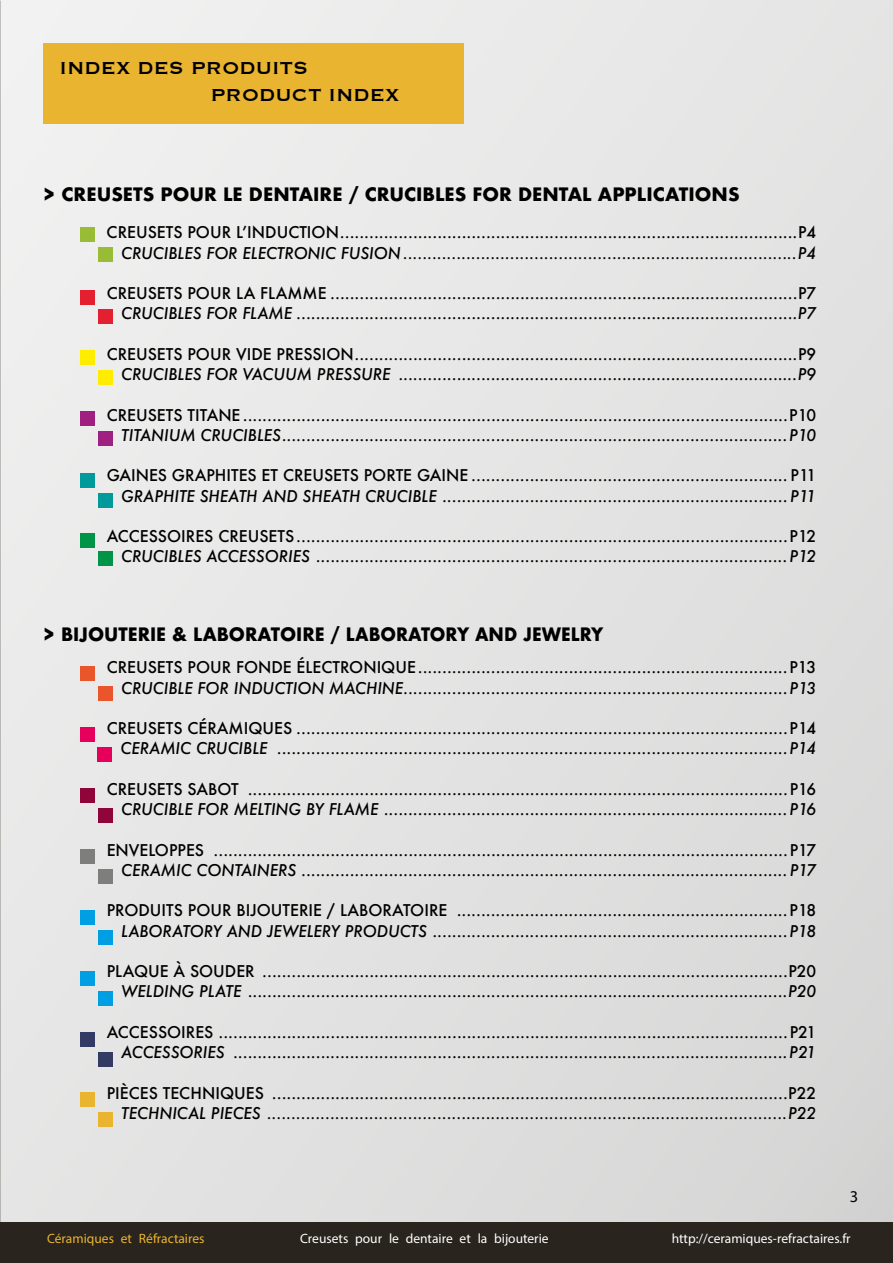
<style>
.page{position:relative;width:893px;height:1263px;background:#e4e4e4}
.page>*{position:absolute;margin:0;border:0;box-sizing:border-box;transform-origin:0 0}
.t1{font:22.5px/27px "Copperplate";color:#000}
.t2{font:700 18px "Futura";color:#000}
.t3{font:16.5px "Myriad Pro";color:#000}
.t4{font:500 15.75px/20.2px "Futura";color:#000;text-align:right}
.t5{font:italic 500 15.75px "Futura";color:#000}
.t6{font:13.5px "Myriad Pro";color:#fff}
.t7{font:13.5px "Myriad Pro";color:#e9b430}
.s1{font-style:italic}
</style>
<div class="page">
<div style="left:0;top:1222px;width:893px;height:41px;background:#29241e"></div>
<div style="left:43px;top:43px;width:420px;height:80px;background:#e9b430"></div>
<div style="left:81px;top:227px;width:14px;height:15px;background:#99bc37"></div>
<div style="left:81px;top:411px;width:14px;height:15px;background:#a02081"></div>
<div style="left:81px;top:473px;width:14px;height:14px;background:#009a9a"></div>
<div style="left:81px;top:533px;width:14px;height:15px;background:#009448"></div>
<div style="left:81px;top:666px;width:14px;height:14px;background:#e9562b"></div>
<div style="left:81px;top:351px;width:14px;height:14px;background:#ffed00"></div>
<div style="left:81px;top:788px;width:14px;height:14px;background:#900539"></div>
<div style="left:81px;top:849px;width:14px;height:14px;background:#7e7e7d"></div>
<div style="left:81px;top:910px;width:14px;height:14px;background:#009fe3"></div>
<div style="left:81px;top:972px;width:14px;height:14px;background:#009fe3"></div>
<div style="left:81px;top:1033px;width:14px;height:14px;background:#333a63"></div>
<div style="left:81px;top:1092px;width:14px;height:15px;background:#e9b430"></div>
<div style="left:98px;top:247px;width:15px;height:14px;background:#99bc37"></div>
<div style="left:98px;top:431px;width:15px;height:14px;background:#a02081"></div>
<div style="left:98px;top:493px;width:15px;height:14px;background:#009a9a"></div>
<div style="left:98px;top:551px;width:15px;height:14px;background:#009448"></div>
<div style="left:98px;top:686px;width:15px;height:14px;background:#e9562b"></div>
<div style="left:98px;top:371px;width:15px;height:14px;background:#ffed00"></div>
<div style="left:98px;top:808px;width:15px;height:14px;background:#900539"></div>
<div style="left:98px;top:869px;width:15px;height:14px;background:#7e7e7d"></div>
<div style="left:98px;top:930px;width:15px;height:14px;background:#009fe3"></div>
<div style="left:98px;top:992px;width:15px;height:14px;background:#009fe3"></div>
<div style="left:98px;top:1052px;width:15px;height:15px;background:#333a63"></div>
<div style="left:98px;top:1112px;width:15px;height:14px;background:#e9b430"></div>
<div style="left:81px;top:290px;width:14px;height:14px;background:#e41f2f"></div>
<div style="left:98px;top:310px;width:15px;height:14px;background:#e41f2f"></div>
<div style="left:80px;top:727px;width:14px;height:14px;background:#e6005b"></div>
<div style="left:98px;top:747px;width:14px;height:14px;background:#e6005b"></div>
<h1 class="t1" style="left:211px;top:53px;width:191px;text-indent:-151px">INDEX DES PRODUITS<br>PRODUCT INDEX</h1>
<p class="t2" style="left:43px;top:181px;width:698px">&gt; CREUSETS POUR LE DENTAIRE / CRUCIBLES FOR DENTAL APPLICATIONS</p>
<p class="t4" style="left:107px;top:222px;width:711px">CREUSETS POUR L’INDUCTION..............................................................................................P4</p>
<p class="t5" style="left:121px;top:242px;width:697px">CRUCIBLES FOR ELECTRONIC FUSION .................................................................................P4</p>
<p class="t4" style="left:107px;top:283px;width:711px">CREUSETS POUR LA FLAMME ................................................................................................P7<br><span class="s1">CRUCIBLES FOR FLAME</span> .......................................................................................................<span class="s1">P7</span></p>
<p class="t4" style="left:107px;top:344px;width:711px">CREUSETS POUR VIDE PRESSION...........................................................................................P9<br><span class="s1">CRUCIBLES FOR VACUUM PRESSURE</span> ..................................................................................<span class="s1">P9</span></p>
<p class="t4" style="left:107px;top:404px;width:711px">CREUSETS TITANE ................................................................................................................P10<br><span class="s1">TITANIUM CRUCIBLES</span>........................................................................................................<span class="s1">P10</span></p>
<p class="t4" style="left:107px;top:465px;width:711px">GAINES GRAPHITES ET CREUSETS PORTE GAINE ................................................................. P11<br><span class="s1">GRAPHITE SHEATH AND SHEATH CRUCIBLE</span> ....................................................................... <span class="s1">P11</span></p>
<p class="t4" style="left:107px;top:526px;width:711px">ACCESSOIRES CREUSETS.....................................................................................................P12<br><span class="s1">CRUCIBLES ACCESSORIES</span> ................................................................................................. <span class="s1">P12</span></p>
<p class="t2" style="left:43px;top:621px;width:562px">&gt; BIJOUTERIE &amp; LABORATOIRE / LABORATORY AND JEWELRY</p>
<p class="t4" style="left:107px;top:657px;width:711px">CREUSETS POUR FONDE ÉLECTRONIQUE............................................................................P13<br><span class="s1">CRUCIBLE FOR INDUCTION MACHINE</span>...............................................................................<span class="s1">P13</span></p>
<p class="t4" style="left:107px;top:718px;width:711px">CREUSETS CÉRAMIQUES .....................................................................................................P14<br><span class="s1">CERAMIC CRUCIBLE</span> .........................................................................................................<span class="s1">P14</span></p>
<p class="t4" style="left:107px;top:779px;width:711px">CREUSETS SABOT ...............................................................................................................P16<br><span class="s1">CRUCIBLE FOR MELTING BY FLAME</span> ................................................................................... <span class="s1">P16</span></p>
<p class="t4" style="left:107px;top:839px;width:711px">ENVELOPPES ......................................................................................................................P17<br><span class="s1">CERAMIC CONTAINERS</span> .................................................................................................... <span class="s1">P17</span></p>
<p class="t4" style="left:107px;top:900px;width:711px">PRODUITS POUR BIJOUTERIE / LABORATOIRE ....................................................................P18<br><span class="s1">LABORATORY AND JEWELERY PRODUCTS</span> .........................................................................<span class="s1">P18</span></p>
<p class="t4" style="left:107px;top:961px;width:711px">PLAQUE À SOUDER ............................................................................................................P20<br><span class="s1">WELDING PLATE</span> ...............................................................................................................<span class="s1">P20</span></p>
<p class="t4" style="left:107px;top:1022px;width:711px">ACCESSOIRES .....................................................................................................................P21<br><span class="s1">ACCESSORIES</span> ..................................................................................................................<span class="s1">P21</span></p>
<p class="t4" style="left:107px;top:1082px;width:711px">PIÈCES TECHNIQUES ..........................................................................................................P22</p>
<p class="t5" style="left:121px;top:1102px;width:697px">TECHNICAL PIECES ...........................................................................................................P22</p>
<p class="t3" style="left:850px;top:1186px;width:10px">3</p>
<p class="t7" style="left:47px;top:1230px;width:159px">Céramiques et Réfractaires</p>
<p class="t6" style="left:300px;top:1230px;width:250px">Creusets pour le dentaire et la bijouterie</p>
<p class="t6" style="left:672px;top:1230px;width:180px">http://ceramiques-refractaires.fr</p>
</div>
